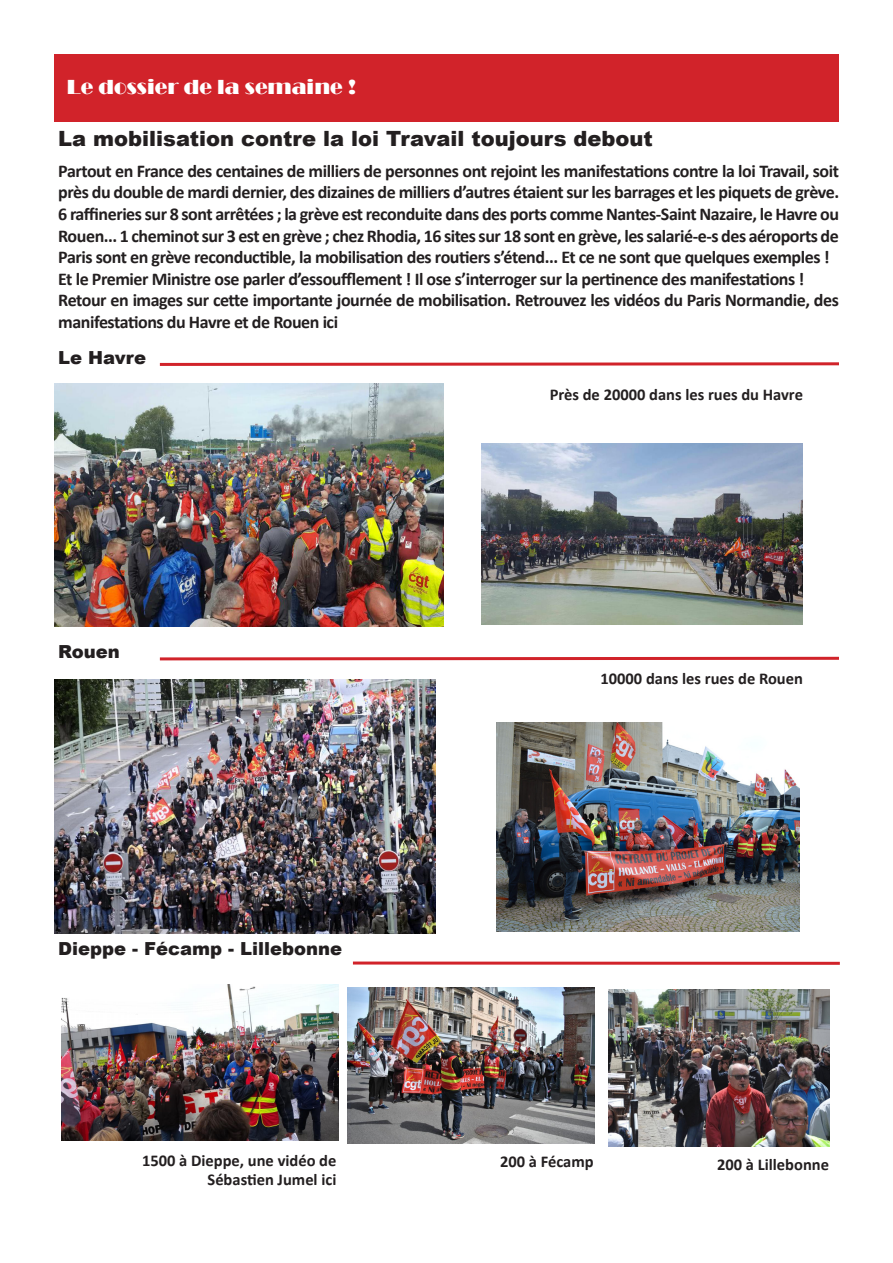
<style>
.page{position:relative;width:893px;height:1263px;background:#fff}
.page>*{position:absolute;margin:0;border:0;box-sizing:border-box;transform-origin:0 0}
.t1{font:900 21px "Arial";color:#231f20}
.t2{font:21px "Broadway";color:#fff}
.t3{font:700 18px/21.6px "Calibri";letter-spacing:-.025em;color:#231f20;text-align:justify}
.t4{font:900 18px "Arial";color:#231f20}
.t5{font:700 16.5px "Calibri";color:#231f20}
</style>
<div class="page">
<div style="left:54px;top:54px;width:785px;height:68px;background:#d1232a"></div>
<img style="left:481px;top:444px;width:321px;height:180px">
<img style="left:54px;top:383px;width:389px;height:243px">
<svg style="left:159px;top:362px;width:680px;height:4px;background:#dc595e"></svg>
<svg style="left:159px;top:656px;width:680px;height:5px"></svg>
<img style="left:496px;top:722px;width:303px;height:209px">
<img style="left:54px;top:679px;width:381px;height:254px">
<svg style="left:353px;top:961px;width:487px;height:4px;background:#dc595e"></svg>
<img style="left:61px;top:984px;width:278px;height:157px">
<img style="left:348px;top:987px;width:246px;height:157px">
<img style="left:609px;top:989px;width:220px;height:158px">
<p class="t2" style="left:67px;top:75px;width:291px">Le dossier de la semaine !</p>
<p class="t1" style="left:58px;top:123px;width:596px">La mobilisation contre la loi Travail toujours debout</p>
<p class="t3" style="left:58px;top:160px;width:782px">Partout en France des centaines de milliers de personnes ont rejoint les manifestations contre la loi Travail, soit près du double de mardi dernier, des dizaines de milliers d’autres étaient sur les barrages et les piquets de grève.<br>6 raffineries sur 8 sont arrêtées ; la grève est reconduite dans des ports comme Nantes-Saint Nazaire, le Havre ou Rouen... 1 cheminot sur 3 est en grève ; chez Rhodia, 16 sites sur 18 sont en grève, les salarié-e-s des aéroports de Paris sont en grève reconductible, la mobilisation des routiers s’étend... Et ce ne sont que quelques exemples !</p>
<p class="t3" style="left:58px;top:268px;width:748px">Et le Premier Ministre ose parler d’essoufflement ! Il ose s’interroger sur la pertinence des manifestations !</p>
<p class="t3" style="left:58px;top:290px;width:782px">Retour en images sur cette importante journée de mobilisation. Retrouvez les vidéos du Paris Normandie, des manifestations du Havre et de Rouen ici</p>
<p class="t4" style="left:58px;top:344px;width:89px">Le Havre</p>
<p class="t5" style="left:550px;top:384px;width:255px">Près de 20000 dans les rues du Havre</p>
<p class="t4" style="left:58px;top:639px;width:63px">Rouen</p>
<p class="t4" style="left:58px;top:936px;width:285px">Dieppe - Fécamp - Lillebonne</p>
<p class="t5" style="left:142px;top:1149px;width:196px">1500 à Dieppe, une vidéo de</p>
<p class="t5" style="left:208px;top:1169px;width:130px">Sébastien Jumel ici</p>
<p class="t5" style="left:600px;top:668px;width:204px">10000 dans les rues de Rouen</p>
<p class="t5" style="left:500px;top:1151px;width:95px">200 à Fécamp</p>
<p class="t5" style="left:717px;top:1154px;width:113px">200 à Lillebonne</p>
</div>
